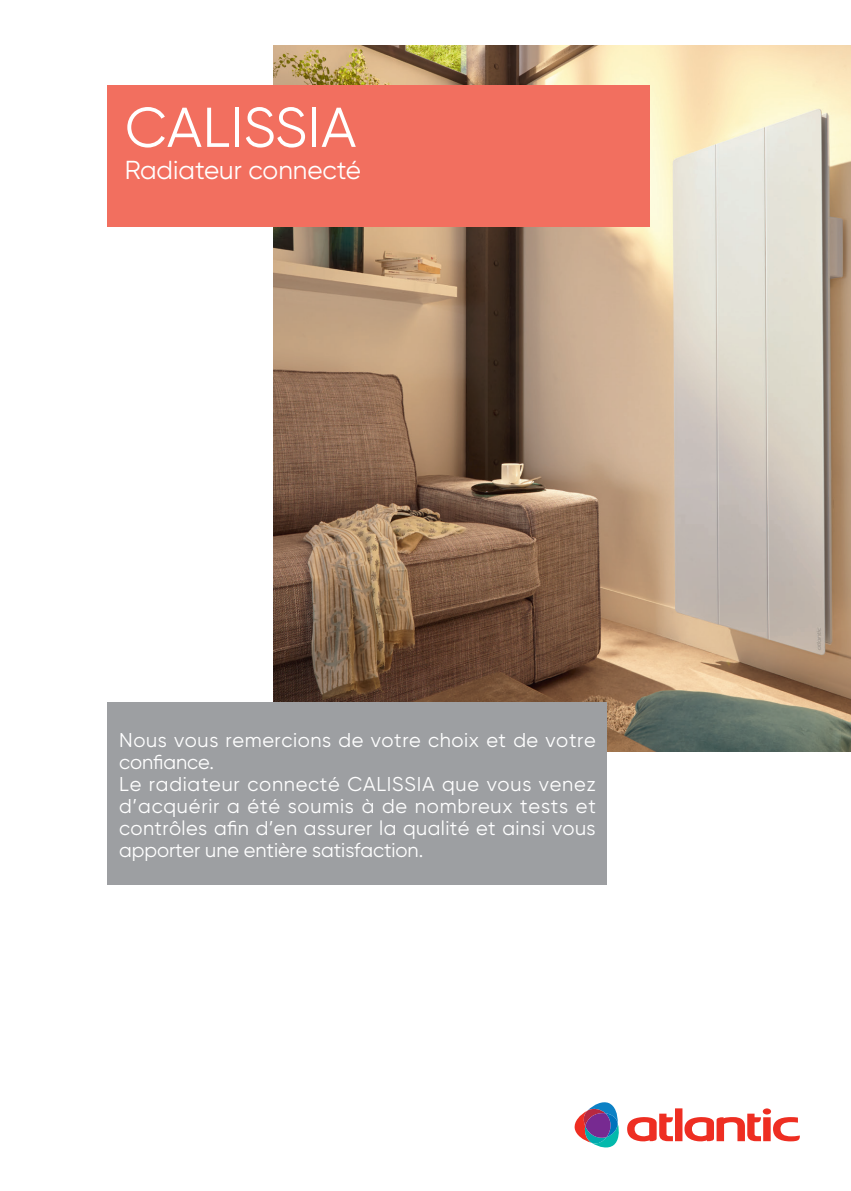
<style>
.page{position:relative;width:851px;height:1191px;background:#fff}
.page>*{position:absolute;margin:0;border:0;box-sizing:border-box;transform-origin:0 0}
.t1{font:56px "Gilroy";letter-spacing:.005em;color:#fff}
.t2{font:26px "Gilroy";color:#fff}
.t3{font:20px/22px "Gilroy";letter-spacing:.03em;color:#fff}
</style>
<div class="page">
<svg style="left:627px;top:1108px;width:172px;height:33px"></svg>
<svg style="left:574px;top:1102px;width:45px;height:46px"></svg>
<img style="left:273px;top:46px;width:577px;height:705px">
<div style="left:108px;top:85px;width:542px;height:142px;background:#f26f5f"></div>
<div style="left:108px;top:702px;width:499px;height:182px;background:#9d9fa2"></div>
<h1 class="t1" style="left:125px;top:93px;width:233px">CALISSIA</h1>
<h2 class="t2" style="left:125px;top:154px;width:238px">Radiateur connecté</h2>
<p class="t3" style="left:119px;top:728px;width:478px">Nous vous remercions de votre choix et de votre confiance.<br>Le radiateur connecté CALISSIA que vous venez d’acquérir a été soumis à de nombreux tests et contrôles afin d’en assurer la qualité et ainsi vous apporter une entière satisfaction.</p>
</div>
